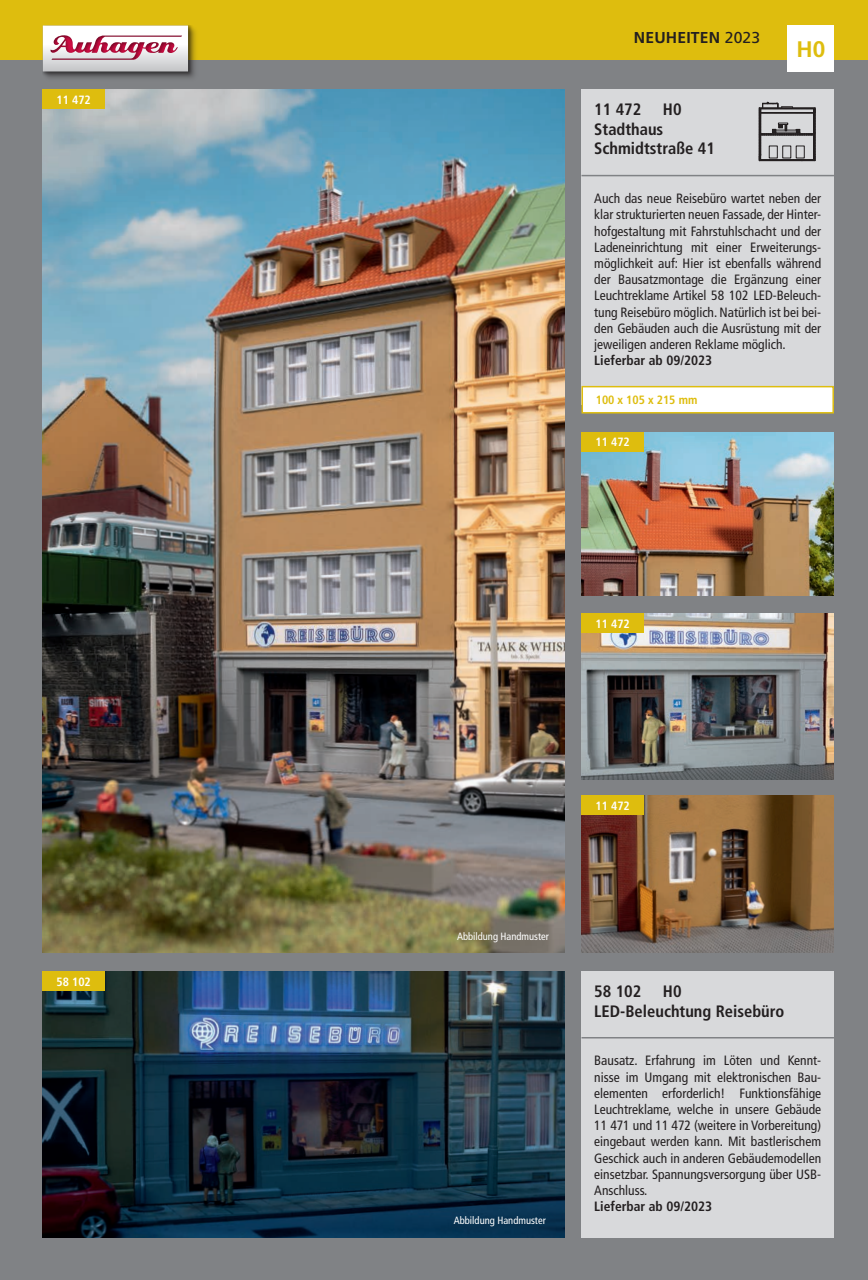
<style>
.page{position:relative;width:868px;height:1280px;background:#fff}
.page>*{position:absolute;margin:0;border:0;box-sizing:border-box;transform-origin:0 0}
.t1{font:700 22.5px "Frutiger LT Com";color:#debd0e}
.Art_-Bez_dt{font:700 condensed 16.5px/19.8px "Frutiger LT Com";color:#231f20}
.Art_-Nr__Bild{font:700 condensed 16.5px "Frutiger LT Com";color:#231f20}
.Artikelnummer_Text{font:700 15.75px "Frutiger LT Com";letter-spacing:.01em;color:#231f20}
.Text_dt{font:condensed 13.5px/16.2px "Frutiger LT Com";color:#231f20;text-align:justify}
.Text_dt-2{font:700 condensed 13.5px "Frutiger LT Com";color:#231f20}
.Artikelnummer_Produk{font:700 condensed 12px "Frutiger LT Com";color:#fff}
.Maße{font:700 condensed 12px "Frutiger LT Com";color:#debd0e}
.Text_dt-3{font:condensed 10.5px "Frutiger LT Com";color:#fff}
.s1{font-weight:400}
</style>
<div class="page">
<div style="left:0;top:60px;width:867px;height:1220px;background:#808285"></div>
<div style="left:0;top:0;width:867px;height:60px;background:#debd0e"></div>
<div style="left:43px;top:25px;width:157px;height:58px;background:#231f20;opacity:.37"></div>
<img style="left:43px;top:26px;width:151px;height:51px">
<svg style="left:43px;top:26px;width:145px;height:45px;background:#ddc3cb"></svg>
<div style="left:787px;top:26px;width:46px;height:46px;background:#fff"></div>
<img style="left:581px;top:432px;width:252px;height:164px">
<img style="left:581px;top:613px;width:252px;height:166px">
<img style="left:581px;top:795px;width:252px;height:157px">
<div style="left:581px;top:89px;width:252px;height:316px;background:#d8d9db"></div>
<hr style="left:581px;top:175px;width:252px;height:1px;background:#808285">
<div style="left:582px;top:387px;width:251px;height:26px;background:#fff"></div>
<div style="left:581px;top:386px;width:252px;height:28px;border:2px solid #debd0e"></div>
<div style="left:581px;top:971px;width:252px;height:266px;background:#d8d9db"></div>
<hr style="left:581px;top:1037px;width:252px;height:1px;background:#808285">
<img style="left:43px;top:89px;width:521px;height:863px">
<div style="left:43px;top:89px;width:62px;height:20px;background:#debd0e"></div>
<img style="left:43px;top:971px;width:521px;height:266px">
<div style="left:43px;top:971px;width:62px;height:20px;background:#debd0e"></div>
<div style="left:581px;top:432px;width:62px;height:20px;background:#debd0e"></div>
<div style="left:581px;top:795px;width:62px;height:20px;background:#debd0e"></div>
<div style="left:581px;top:613px;width:62px;height:20px;background:#debd0e"></div>
<svg style="left:759px;top:102px;width:56px;height:59px"></svg>
<div style="left:769px;top:146px;width:8px;height:12px;border:1px solid #231f20"></div>
<div style="left:782px;top:146px;width:8px;height:12px;border:1px solid #231f20"></div>
<div style="left:796px;top:146px;width:8px;height:12px;border:1px solid #231f20"></div>
<p class="Artikelnummer_Produk" style="left:56px;top:92px;width:36px">11 472</p>
<p class="Artikelnummer_Produk" style="left:56px;top:974px;width:36px">58 102</p>
<p class="Artikelnummer_Text" style="left:633px;top:28px;width:128px">NEUHEITEN <span class="s1">2023</span></p>
<p class="t1" style="left:796px;top:36px;width:30px">H0</p>
<p class="Art_-Nr__Bild" style="left:594px;top:99px;width:49px">11 472</p>
<p class="Art_-Nr__Bild" style="left:662px;top:99px;width:20px">H0</p>
<p class="Art_-Bez_dt" style="left:594px;top:119px;width:122px">Stadthaus<br>Schmidtstraße 41</p>
<p class="Text_dt" style="left:594px;top:190px;width:228px">Auch das neue Reisebüro wartet neben der klar strukturierten neuen Fassade, der Hinter&shy;hofgestaltung mit Fahrstuhlschacht und der Ladeneinrichtung mit einer Erweiterungs&shy;möglichkeit auf: Hier ist ebenfalls während der Bausatzmontage die Ergänzung einer Leuchtreklame Artikel 58 102 LED-Beleuch&shy;tung Reisebüro möglich. Natürlich ist bei bei&shy;den Gebäuden auch die Ausrüstung mit der jeweiligen anderen Reklame möglich.</p>
<p class="Text_dt-2" style="left:594px;top:352px;width:119px">Lieferbar ab 09/2023</p>
<p class="Maße" style="left:595px;top:393px;width:103px">100 x 105 x 215 mm</p>
<p class="Artikelnummer_Produk" style="left:595px;top:435px;width:36px">11 472</p>
<p class="Artikelnummer_Produk" style="left:595px;top:616px;width:36px">11 472</p>
<p class="Artikelnummer_Produk" style="left:595px;top:798px;width:36px">11 472</p>
<p class="Text_dt-3" style="left:457px;top:930px;width:93px">Abbildung Handmuster</p>
<p class="Text_dt-3" style="left:454px;top:1214px;width:93px">Abbildung Handmuster</p>
<p class="Art_-Nr__Bild" style="left:594px;top:981px;width:49px">58 102</p>
<p class="Art_-Nr__Bild" style="left:662px;top:981px;width:20px">H0</p>
<p class="Art_-Bez_dt" style="left:594px;top:1001px;width:191px">LED-Beleuchtung Reisebüro</p>
<p class="Text_dt" style="left:594px;top:1053px;width:228px">Bausatz. Erfahrung im Löten und Kennt&shy;nisse im Umgang mit elektronischen Bau&shy;elementen erforderlich! Funktionsfähige Leuchtreklame, welche in unsere Gebäude 11 471 und 11 472 (weitere in Vorbereitung) eingebaut werden kann. Mit bastlerischem Geschick auch in anderen Gebäudemodellen einsetzbar. Spannungsversorgung über USB-Anschluss.</p>
<p class="Text_dt-2" style="left:594px;top:1198px;width:119px">Lieferbar ab 09/2023</p>
</div>
